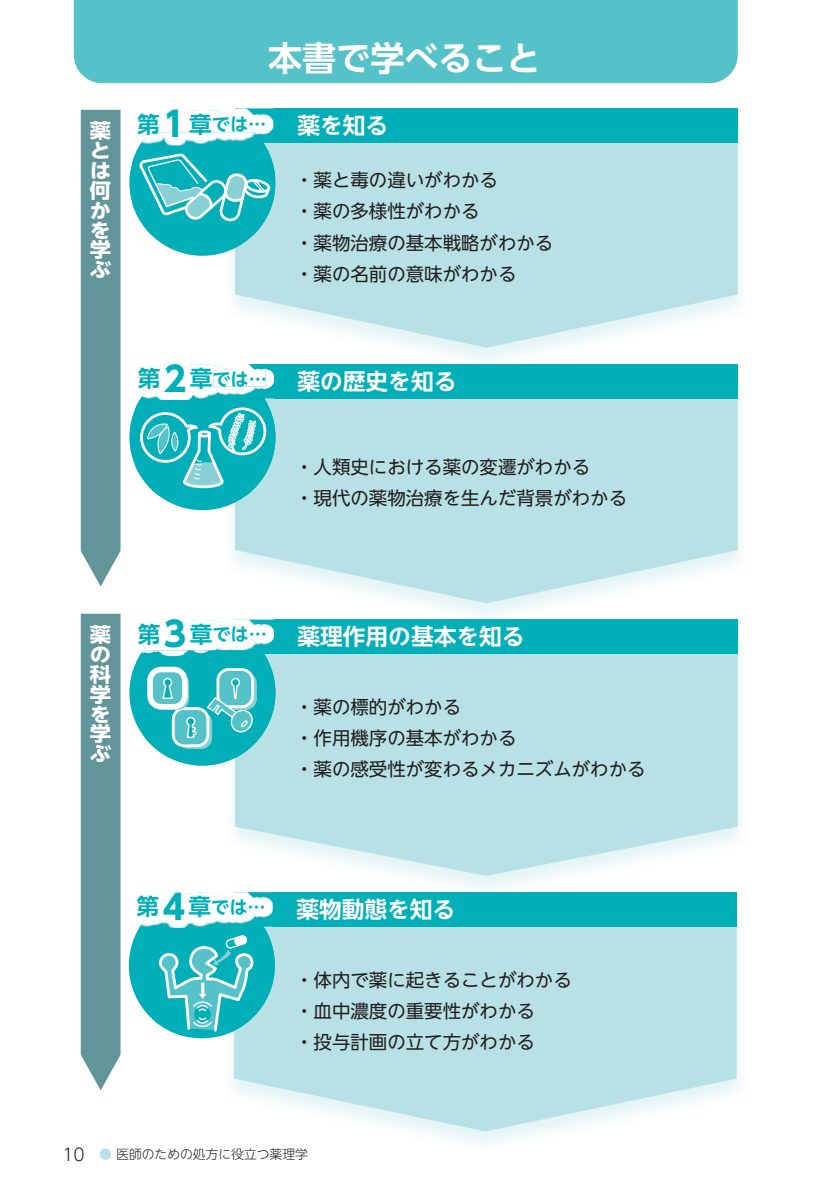
<style>
.page{position:relative;width:840px;height:1191px;background:#fff}
.page>*{position:absolute;margin:0;border:0;box-sizing:border-box;transform-origin:0 0}
.t1{font:34px "UD Shin Go Pr 6 N De Bold 90 pv RKSJ H";color:#fff}
.t2{font:22.6px "UD Shin Go NT Pr 6 N De Bold 90 pv RKSJ H";color:#fff}
.t3{font:19.8px/19.8px "UD Shin Go NT Pr 6 N Bold 90 pv RKSJ H";color:#fff;scale:1.07 1}
.t4{font:18.4px/31.2px "UD Shin Go NT Pr 6 N Reg 90 pv RKSJ H";color:#231f20}
.t5{font:18.2px "UD Shin Go NT Pr 6 N De Bold 90 pv RKSJ H";color:#00afb8}
.t6{font:12.8px "UD Shin Go NT Pr 6 N Light 90 pv RKSJ H";color:#231f20}
.s1{font-size:22.6px}
.s2{font-family:"UD Shin Go NT Pr 6 N Bold 90 pv RKSJ H";font-size:34px}
.s3{font-size:17px}
.s4{color:#b8e1e6}
</style>
<div class="page">
<div style="left:74px;top:0;width:663px;height:83px;background:#55c2c9"></div>
<img style="left:224px;top:381px;width:516px;height:244px">
<svg style="left:235px;top:398px;width:502px;height:205px;background:#bfe4e8"></svg>
<div style="left:235px;top:364px;width:502px;height:34px;background:#00afb8"></div>
<div style="left:129px;top:364px;width:146px;height:146px;background:#00afb8;border-radius:50%"></div>
<svg style="left:135px;top:398px;width:140px;height:98px"></svg>
<img style="left:259px;top:370px;width:15px;height:19px">
<img style="left:147px;top:364px;width:112px;height:26px">
<img style="left:139px;top:390px;width:126px;height:10px">
<img style="left:255px;top:371px;width:10px;height:15px">
<img style="left:213px;top:371px;width:42px;height:15px">
<img style="left:736px;top:637px;width:3px;height:261px">
<img style="left:224px;top:758px;width:11px;height:79px">
<svg style="left:235px;top:654px;width:502px;height:222px;background:#bee3e8"></svg>
<div style="left:235px;top:620px;width:502px;height:34px;background:#00afb8"></div>
<div style="left:129px;top:620px;width:146px;height:145px;background:#00afb8;border-radius:50%"></div>
<svg style="left:144px;top:654px;width:131px;height:104px"></svg>
<img style="left:224px;top:610px;width:50px;height:10px">
<img style="left:265px;top:623px;width:9px;height:22px">
<img style="left:139px;top:620px;width:126px;height:36px">
<img style="left:144px;top:650px;width:121px;height:6px">
<img style="left:232px;top:909px;width:507px;height:235px">
<svg style="left:234px;top:926px;width:502px;height:205px;background:#bfe4e8"></svg>
<div style="left:234px;top:892px;width:502px;height:34px;background:#00afb8"></div>
<div style="left:129px;top:892px;width:146px;height:146px;background:#00afb8;border-radius:50%"></div>
<svg style="left:152px;top:926px;width:123px;height:110px"></svg>
<img style="left:264px;top:892px;width:8px;height:26px">
<img style="left:139px;top:892px;width:125px;height:36px">
<img style="left:152px;top:928px;width:112px;height:1px">
<img style="left:224px;top:126px;width:516px;height:244px">
<img style="left:274px;top:364px;width:463px;height:6px">
<img style="left:224px;top:355px;width:50px;height:15px">
<svg style="left:224px;top:367px;width:11px;height:5px"></svg>
<svg style="left:235px;top:143px;width:502px;height:205px;background:#c0e4e8"></svg>
<div style="left:235px;top:109px;width:502px;height:34px;background:#00afb8"></div>
<div style="left:129px;top:110px;width:146px;height:146px;background:#00afb8;border-radius:50%"></div>
<img style="left:235px;top:108px;width:38px;height:1px">
<svg style="left:132px;top:142px;width:143px;height:93px"></svg>
<img style="left:235px;top:109px;width:38px;height:34px">
<img style="left:150px;top:110px;width:115px;height:22px">
<img style="left:139px;top:132px;width:126px;height:14px">
<div style="left:81px;top:110px;width:39px;height:476px;background:#61959a"></div>
<div style="left:81px;top:614px;width:39px;height:476px;background:#61959a"></div>
<p class="t3" style="left:90px;top:123px;width:21px">薬とは何かを学ぶ</p>
<h1 class="t1" style="left:268px;top:45px;width:274px">本書で学べること</h1>
<p class="t5" style="left:137px;top:117px;width:131px"><span class="s1">第</span><span class="s2">1</span><span class="s1">章</span>では…</p>
<p class="t2" style="left:297px;top:117px;width:92px">薬を知る</p>
<p class="t4" style="left:295px;top:167px;width:259px">・薬と毒の違いがわかる<br>・薬の多様性がわかる<br>・薬物治療の基本戦略がわかる・薬の名前の意味がわかる</p>
<p class="t5" style="left:138px;top:372px;width:131px"><span class="s1">第</span><span class="s2">2</span><span class="s1">章</span>では…</p>
<p class="t2" style="left:297px;top:373px;width:160px">薬の歴史を知る</p>
<p class="t4" style="left:295px;top:454px;width:333px">・人類史における薬の変遷がわかる<br>・現代の薬物治療を生んだ背景がわかる</p>
<p class="t3" style="left:90px;top:627px;width:21px;text-align:justify">薬の科学を学ぶ</p>
<p class="t5" style="left:138px;top:627px;width:131px"><span class="s1">第</span><span class="s2">3</span><span class="s1">章</span>では…</p>
<p class="t2" style="left:297px;top:628px;width:228px">薬理作用の基本を知る</p>
<p class="t4" style="left:295px;top:694px;width:352px">・薬の標的がわかる<br>・作用機序の基本がわかる<br>・薬の感受性が変わるメカニズムがわかる</p>
<p class="t5" style="left:136px;top:900px;width:131px"><span class="s1">第</span><span class="s2">4</span><span class="s1">章</span>では…</p>
<p class="t2" style="left:296px;top:901px;width:160px">薬物動態を知る</p>
<p class="t4" style="left:295px;top:966px;width:278px">・体内で薬に起きることがわかる・血中濃度の重要性がわかる<br>・投与計画の立て方がわかる</p>
<p class="t6" style="left:62px;top:1149px;width:247px"><span class="s3">10</span> <span class="s4">●</span> 医師のための処方に役立つ薬理学</p>
</div>
